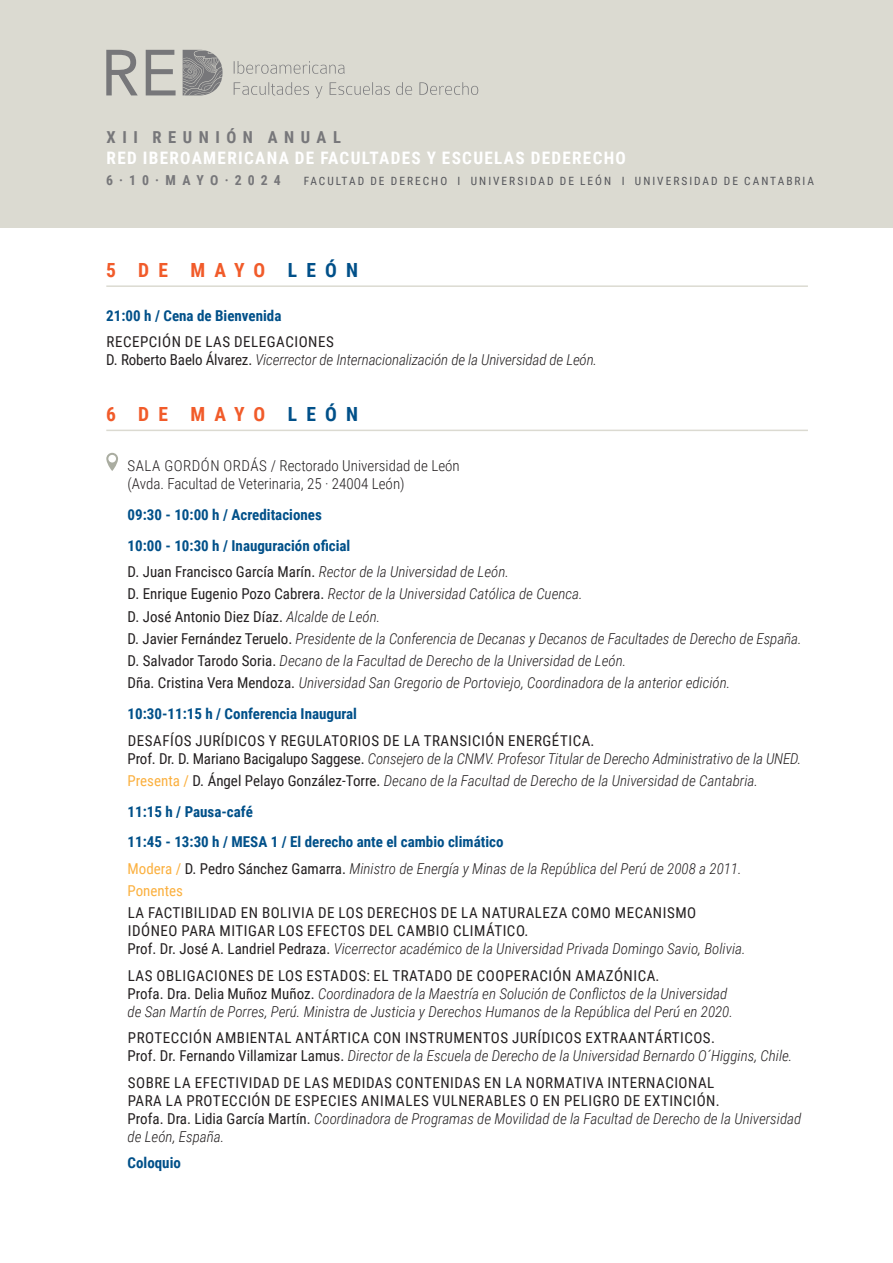
<style>
.page{position:relative;width:893px;height:1263px;background:#fff}
.page>*{position:absolute;margin:0;border:0;box-sizing:border-box;transform-origin:0 0}
.t1{font:700 19.5px "Roboto Condensed";letter-spacing:.475em;color:#f15b2a}
.t2{font:700 17.25px "Roboto Condensed";letter-spacing:.075em;color:#fff}
.t3{font:700 16.5px "Roboto Condensed";letter-spacing:.395em;color:#77777a}
.t4{font:italic 300 15px/18px "Roboto Condensed";color:#231f20}
.t5{font:15px/18px "Roboto Condensed";letter-spacing:.035em;color:#231f20}
.t6{font:700 15px "Roboto Condensed";color:#015089}
.t7{font:300 15px/18px "Roboto Condensed";color:#231f20}
.t8{font:15px "Roboto Condensed";color:#231f20}
.t9{font:15px "Roboto Condensed";color:#fbb03f}
.t10{font:700 13.8px "Roboto Condensed";letter-spacing:.44em;color:#77777a}
.t11{font:11.4px "Roboto Condensed";letter-spacing:.175em;color:#54555a}
.s1{color:#015089}
.s2{font-weight:400;font-style:normal}
.s3{font-weight:300;font-style:italic}
.s4{font-weight:400;font-style:normal;color:#fbb03f}
</style>
<div class="page">
<div style="left:0;top:0;width:893px;height:227px;background:#dbdad1"></div>
<svg style="left:106px;top:453px;width:12px;height:18px"></svg>
<div style="left:108px;top:455px;width:8px;height:7px;background:#fff;border-radius:50%"></div>
<svg style="left:234px;top:82px;width:244px;height:16px"></svg>
<svg style="left:234px;top:61px;width:111px;height:13px"></svg>
<svg style="left:183px;top:50px;width:40px;height:45px;background:#929291"></svg>
<svg style="left:106px;top:50px;width:32px;height:45px"></svg>
<svg style="left:146px;top:50px;width:30px;height:45px"></svg>
<hr style="left:106px;top:430px;width:702px;height:1px;background:#dbdad1">
<hr style="left:106px;top:285px;width:702px;height:2px;background:#dbdad1">
<p class="t3" style="left:107px;top:125px;width:236px">XII REUNIÓN ANUAL</p>
<p class="t2" style="left:107px;top:145px;width:521px">RED IBEROAMERICANA DE FACULTADES Y ESCUELAS DEDERECHO</p>
<p class="t10" style="left:106px;top:170px;width:176px">6·10·MAYO·2024</p>
<p class="t11" style="left:304px;top:173px;width:512px">FACULTAD DE DERECHO I UNIVERSIDAD DE LEÓN I UNIVERSIDAD DE CANTABRIA</p>
<p class="t1" style="left:106px;top:256px;width:253px">5 DE MAYO <span class="s1">LEÓN</span></p>
<p class="t6" style="left:106px;top:305px;width:177px">21:00 h / Cena de Bienvenida</p>
<p class="t4" style="left:106px;top:332px;width:492px"><span class="s2">RECEPCIÓN DE LAS DELEGACIONES<br>D. Roberto Baelo Álvarez.</span> Vicerrector de Internacionalización de la Universidad de León.</p>
<p class="t1" style="left:106px;top:400px;width:253px">6 DE MAYO <span class="s1">LEÓN</span></p>
<p class="t7" style="left:128px;top:456px;width:334px">SALA GORDÓN ORDÁS / Rectorado Universidad de León (Avda. Facultad de Veterinaria, 25 · 24004 León)</p>
<p class="t6" style="left:128px;top:504px;width:196px">09:30 - 10:00 h / Acreditaciones</p>
<p class="t6" style="left:128px;top:535px;width:224px">10:00 - 10:30 h / Inauguración oficial</p>
<p class="t4" style="left:128px;top:562px;width:383px"><span class="s2">D. Juan Francisco García Marín.</span> Rector de la Universidad de León.</p>
<p class="t4" style="left:128px;top:584px;width:457px"><span class="s2">D. Enrique Eugenio Pozo Cabrera.</span> Rector de la Universidad Católica de Cuenca.</p>
<p class="t8" style="left:128px;top:606px;width:254px">D. José Antonio Diez Díaz. <span class="s3">Alcalde de León.</span></p>
<p class="t4" style="left:128px;top:629px;width:676px"><span class="s2">D. Javier Fernández Teruelo.</span> Presidente de la Conferencia de Decanas y Decanos de Facultades de Derecho de España.</p>
<p class="t4" style="left:128px;top:651px;width:500px"><span class="s2">D. Salvador Tarodo Soria.</span> Decano de la Facultad de Derecho de la Universidad de León.</p>
<p class="t4" style="left:128px;top:673px;width:604px"><span class="s2">Dña. Cristina Vera Mendoza.</span> Universidad San Gregorio de Portoviejo, Coordinadora de la anterior edición.</p>
<p class="t6" style="left:128px;top:703px;width:231px">10:30-11:15 h / Conferencia Inaugural</p>
<p class="t5" style="left:128px;top:731px;width:675px">DESAFÍOS JURÍDICOS Y REGULATORIOS DE LA TRANSICIÓN ENERGÉTICA.<br>Prof. Dr. D. Mariano Bacigalupo Saggese. <span class="s3">Consejero de la CNMV. Profesor Titular de Derecho Administrativo de la UNED.</span></p>
<p class="t4" style="left:128px;top:771px;width:632px"><span class="s4">Presenta /</span> <span class="s2">D. Ángel Pelayo González-Torre.</span> Decano de la Facultad de Derecho de la Universidad de Cantabria.</p>
<p class="t6" style="left:128px;top:801px;width:127px">11:15 h / Pausa-café</p>
<p class="t6" style="left:128px;top:831px;width:377px">11:45 - 13:30 h / MESA 1 / El derecho ante el cambio climático</p>
<p class="t4" style="left:128px;top:859px;width:616px"><span class="s4">Modera /</span> <span class="s2">D. Pedro Sánchez Gamarra.</span> Ministro de Energía y Minas de la República del Perú de 2008 a 2011.</p>
<p class="t9" style="left:128px;top:880px;width:57px">Ponentes</p>
<p class="t5" style="left:128px;top:903px;width:620px">LA FACTIBILIDAD EN BOLIVIA DE LOS DERECHOS DE LA NATURALEZA COMO MECANISMO<br>IDÓNEO PARA MITIGAR LOS EFECTOS DEL CAMBIO CLIMÁTICO.<br>Prof. Dr. José A. Landriel Pedraza. <span class="s3">Vicerrector académico de la Universidad Privada Domingo Savio, Bolivia.</span></p>
<p class="t4" style="left:128px;top:966px;width:607px"><span class="s2">LAS OBLIGACIONES DE LOS ESTADOS: EL TRATADO DE COOPERACIÓN AMAZÓNICA.<br>Profa. Dra. Delia Muñoz Muñoz.</span> Coordinadora de la Maestría en Solución de Conflictos de la Universidad de San Martín de Porres, Perú. Ministra de Justicia y Derechos Humanos de la República del Perú en 2020.</p>
<p class="t5" style="left:128px;top:1028px;width:666px">PROTECCIÓN AMBIENTAL ANTÁRTICA CON INSTRUMENTOS JURÍDICOS EXTRAANTÁRTICOS.<br>Prof. Dr. Fernando Villamizar Lamus. <span class="s3">Director de la Escuela de Derecho de la Universidad Bernardo O´Higgins, Chile.</span></p>
<p class="t5" style="left:128px;top:1073px;width:675px">SOBRE LA EFECTIVIDAD DE LAS MEDIDAS CONTENIDAS EN LA NORMATIVA INTERNACIONAL<br>PARA LA PROTECCIÓN DE ESPECIES ANIMALES VULNERABLES O EN PELIGRO DE EXTINCIÓN.<br>Profa. Dra. Lidia García Martín. <span class="s3">Coordinadora de Programas de Movilidad de la Facultad de Derecho de la Universidad de León, España.</span></p>
<p class="t6" style="left:128px;top:1152px;width:55px">Coloquio</p>
</div>
